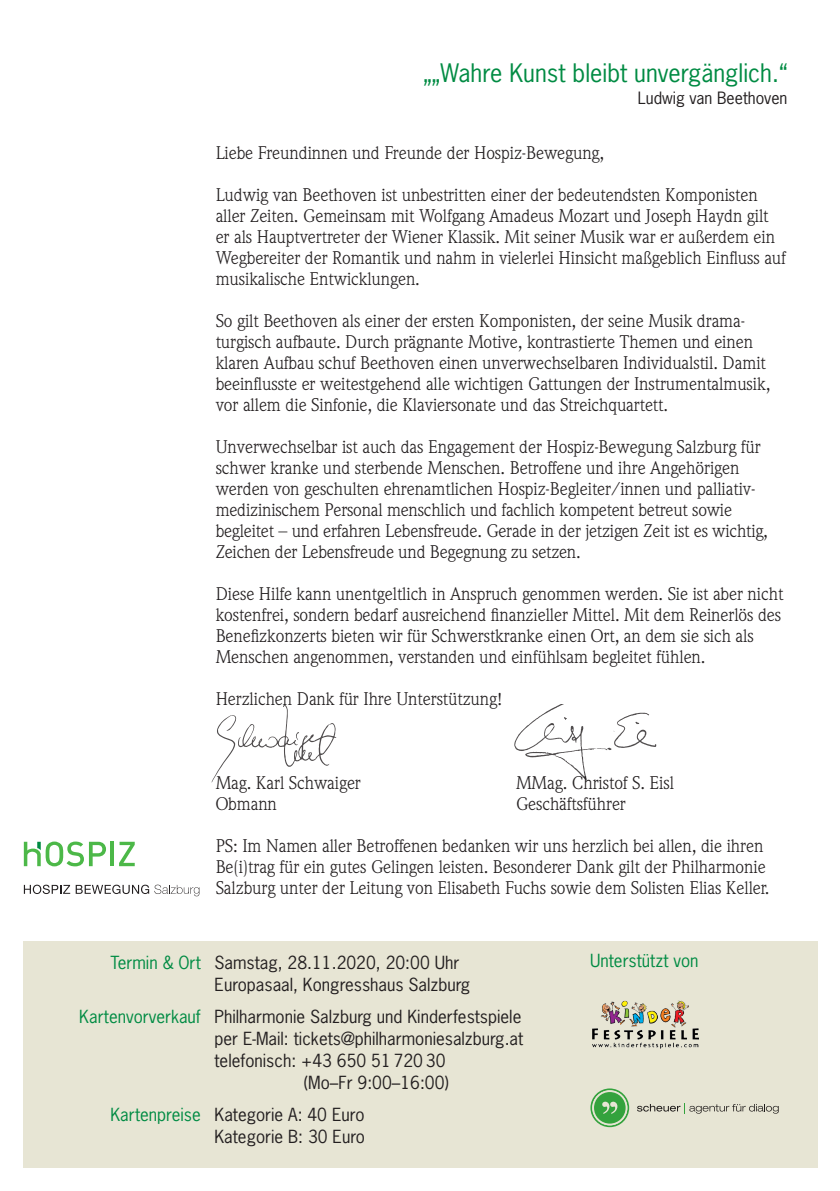
<style>
.page{position:relative;width:840px;height:1191px;background:#fff}
.page>*{position:absolute;margin:0;border:0;box-sizing:border-box;transform-origin:0 0}
.t1{font:24px "News Gothic Std";color:#008b43}
.t2{font:18px/21px "Weidemann Std";letter-spacing:-.005em;color:#231f20}
.t3{font:17px/22px "News Gothic Std";color:#231f20}
.t4{font:17px "News Gothic Std";color:#008b43}
.t5{font:16px "News Gothic Std";color:#231f20}
.s1{color:#008b43}
</style>
<div class="page">
<svg style="left:211px;top:705px;width:125px;height:77px"></svg>
<div style="left:23px;top:941px;width:793px;height:227px;background:#e7e5d4"></div>
<svg style="left:24px;top:884px;width:46px;height:10px"></svg>
<svg style="left:76px;top:884px;width:123px;height:12px"></svg>
<hr style="left:110px;top:841px;width:4px;height:25px;background:#4cb848">
<svg style="left:119px;top:841px;width:16px;height:25px"></svg>
<svg style="left:24px;top:841px;width:82px;height:25px"></svg>
<img style="left:514px;top:704px;width:143px;height:76px">
<svg style="left:637px;top:1103px;width:141px;height:11px"></svg>
<svg style="left:590px;top:1088px;width:38px;height:39px"></svg>
<img style="left:592px;top:1000px;width:106px;height:48px">
<h1 class="t1" style="left:423px;top:57px;width:365px">„„Wahre Kunst bleibt unvergänglich.“</h1>
<p class="t5" style="left:637px;top:87px;width:151px">Ludwig van Beethoven</p>
<p class="t2" style="left:215px;top:142px;width:390px">Liebe Freundinnen und Freunde der Hospiz-Bewegung,</p>
<p class="t2" style="left:215px;top:184px;width:571px">Ludwig van Beethoven ist unbestritten einer der bedeutendsten Komponisten aller Zeiten. Gemeinsam mit Wolfgang Amadeus Mozart und Joseph Haydn gilt er als Hauptvertreter der Wiener Klassik. Mit seiner Musik war er außerdem ein Wegbereiter der Romantik und nahm in vielerlei Hinsicht maßgeblich Einfluss auf musikalische Entwicklungen.</p>
<p class="t2" style="left:215px;top:310px;width:556px">So gilt Beethoven als einer der ersten Komponisten, der seine Musik drama&shy;turgisch aufbaute. Durch prägnante Motive, kontrastierte Themen und einen klaren Aufbau schuf Beethoven einen unverwechselbaren Individualstil. Damit beeinflusste er weitestgehend alle wichtigen Gattungen der Instrumentalmusik, vor allem die Sinfonie, die Klaviersonate und das Streichquartett.</p>
<p class="t2" style="left:215px;top:436px;width:553px">Unverwechselbar ist auch das Engagement der Hospiz-Bewegung Salzburg für schwer kranke und sterbende Menschen. Betroffene und ihre Angehörigen werden von geschulten ehrenamtlichen Hospiz-Begleiter/innen und palliativ&shy;medizinischem Personal menschlich und fachlich kompetent betreut sowie begleitet – und erfahren Lebensfreude. Gerade in der jetzigen Zeit ist es wichtig, Zeichen der Lebensfreude und Begegnung zu setzen.</p>
<p class="t2" style="left:215px;top:583px;width:569px">Diese Hilfe kann unentgeltlich in Anspruch genommen werden. Sie ist aber nicht kostenfrei, sondern bedarf ausreichend finanzieller Mittel. Mit dem Reinerlös des Benefizkonzerts bieten wir für Schwerstkranke einen Ort, an dem sie sich als Menschen angenommen, verstanden und einfühlsam begleitet fühlen.</p>
<p class="t2" style="left:215px;top:688px;width:288px">Herzlichen Dank für Ihre Unterstützung!</p>
<p class="t2" style="left:215px;top:772px;width:147px">Mag. Karl Schwaiger</p>
<p class="t2" style="left:515px;top:772px;width:159px">MMag. Christof S. Eisl</p>
<p class="t2" style="left:215px;top:793px;width:63px">Obmann</p>
<p class="t2" style="left:515px;top:793px;width:111px">Geschäftsführer</p>
<p class="t2" style="left:215px;top:835px;width:555px">PS: Im Namen aller Betroffenen bedanken wir uns herzlich bei allen, die ihren<br>Be(i)trag für ein gutes Gelingen leisten. Besonderer Dank gilt der Philharmonie<br>Salzburg unter der Leitung von Elisabeth Fuchs sowie dem Solisten Elias Keller.</p>
<p class="t3" style="left:214px;top:951px;width:257px;text-indent:-104px"><span class="s1">Termin &amp; Ort</span> Samstag, 28.11.2020, 20:00 Uhr<br>Europasaal, Kongresshaus Salzburg</p>
<p class="t3" style="left:79px;top:1005px;width:443px"><span class="s1">Kartenvorverkauf</span> Philharmonie Salzburg und Kinderfestspiele</p>
<p class="t3" style="left:214px;top:1027px;width:310px">per E-Mail: tickets@philharmoniesalzburg.at</p>
<p class="t3" style="left:214px;top:1049px;width:232px">telefonisch: +43 650 51 720 30</p>
<p class="t3" style="left:304px;top:1071px;width:146px">(Mo–Fr 9:00–16:00)</p>
<p class="t3" style="left:110px;top:1103px;width:256px;text-align:right"><span class="s1">Kartenpreise</span> Kategorie A: 40 Euro<br>Kategorie B: 30 Euro</p>
<p class="t4" style="left:589px;top:950px;width:110px">Unterstützt von</p>
</div>
